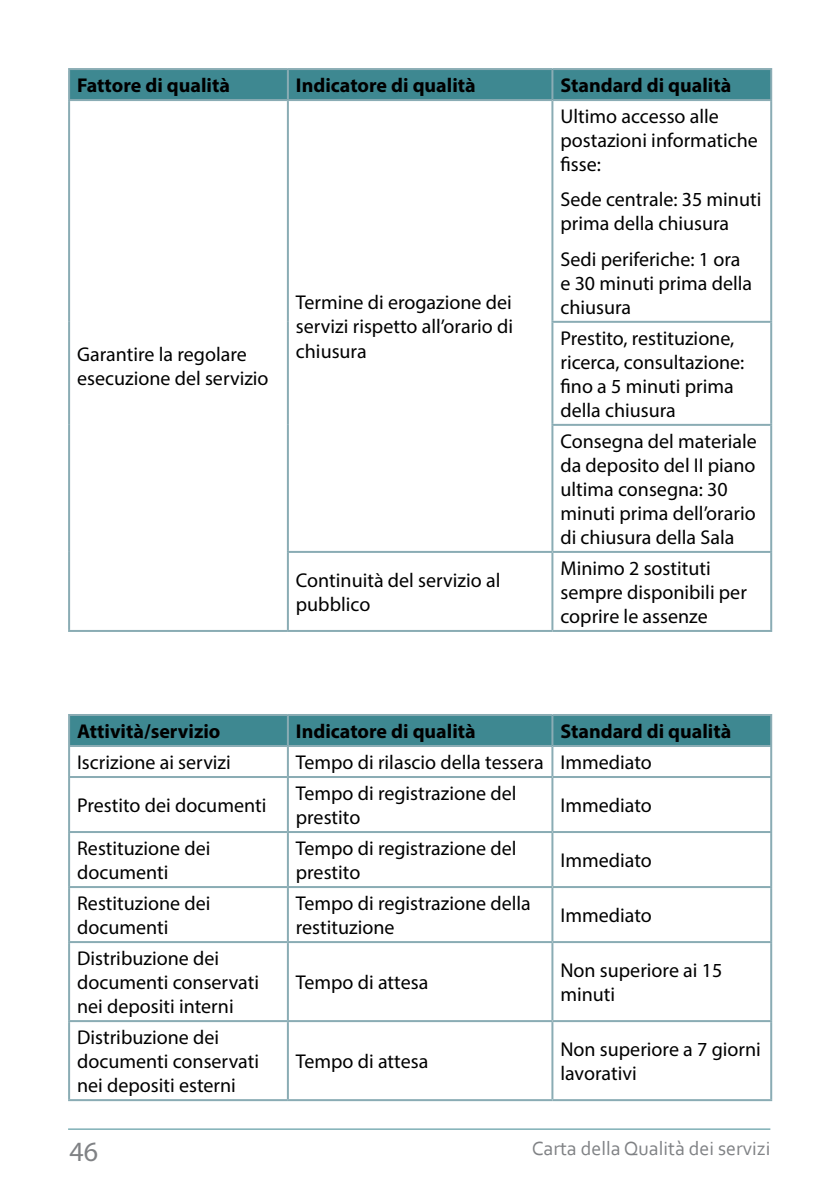
<style>
.page{position:relative;width:840px;height:1191px;background:#fff}
.page>*{position:absolute;margin:0;border:0;box-sizing:border-box;transform-origin:0 0}
.t1{font:28px "Myriad Pro";color:#808285}
.t2{font:20px/24px "Myriad Pro";color:#000}
.t3{font:700 20px "Myriad Pro";color:#000}
.t4{font:20px "Corbel";color:#808285}
</style>
<div class="page">
<hr style="left:68px;top:1128px;width:702px;height:1px;background:#3e8891">
<div style="left:70px;top:70px;width:699px;height:29px;background:#3e8891"></div>
<hr style="left:68px;top:68px;width:220px;height:2px;background:#8aacb4">
<hr style="left:68px;top:70px;width:2px;height:29px;background:#8aacb4">
<hr style="left:288px;top:68px;width:264px;height:2px;background:#8aacb4">
<hr style="left:287px;top:70px;width:2px;height:29px;background:#8aacb4">
<hr style="left:552px;top:68px;width:219px;height:2px;background:#8aacb4">
<hr style="left:551px;top:70px;width:2px;height:29px;background:#8aacb4">
<hr style="left:769px;top:70px;width:2px;height:29px;background:#8aacb4">
<hr style="left:68px;top:99px;width:220px;height:2px;background:#8aacb4">
<hr style="left:68px;top:101px;width:2px;height:221px;background:#8aacb4">
<hr style="left:288px;top:99px;width:264px;height:2px;background:#8aacb4">
<hr style="left:287px;top:101px;width:2px;height:221px;background:#8aacb4">
<hr style="left:552px;top:99px;width:219px;height:2px;background:#8aacb4">
<hr style="left:551px;top:101px;width:2px;height:220px;background:#8aacb4">
<hr style="left:769px;top:101px;width:2px;height:220px;background:#8aacb4">
<hr style="left:68px;top:322px;width:2px;height:103px;background:#8aacb4">
<hr style="left:287px;top:322px;width:2px;height:103px;background:#8aacb4">
<hr style="left:551px;top:321px;width:220px;height:2px;background:#8aacb4">
<hr style="left:551px;top:323px;width:2px;height:101px;background:#8aacb4">
<hr style="left:769px;top:323px;width:2px;height:101px;background:#8aacb4">
<hr style="left:68px;top:425px;width:2px;height:127px;background:#8aacb4">
<hr style="left:287px;top:425px;width:2px;height:126px;background:#8aacb4">
<hr style="left:551px;top:424px;width:220px;height:2px;background:#8aacb4">
<hr style="left:551px;top:426px;width:2px;height:125px;background:#8aacb4">
<hr style="left:769px;top:426px;width:2px;height:125px;background:#8aacb4">
<hr style="left:68px;top:552px;width:2px;height:78px;background:#8aacb4">
<hr style="left:287px;top:551px;width:265px;height:2px;background:#8aacb4">
<hr style="left:287px;top:553px;width:2px;height:77px;background:#8aacb4">
<hr style="left:552px;top:551px;width:219px;height:2px;background:#8aacb4">
<hr style="left:551px;top:553px;width:2px;height:77px;background:#8aacb4">
<hr style="left:769px;top:553px;width:2px;height:77px;background:#8aacb4">
<hr style="left:68px;top:630px;width:220px;height:2px;background:#8aacb4">
<hr style="left:288px;top:630px;width:264px;height:2px;background:#8aacb4">
<hr style="left:552px;top:630px;width:219px;height:2px;background:#8aacb4">
<div style="left:70px;top:716px;width:699px;height:29px;background:#3e8891"></div>
<hr style="left:68px;top:714px;width:220px;height:2px;background:#8aacb4">
<hr style="left:68px;top:716px;width:2px;height:29px;background:#8aacb4">
<hr style="left:288px;top:714px;width:264px;height:2px;background:#8aacb4">
<hr style="left:287px;top:716px;width:2px;height:29px;background:#8aacb4">
<hr style="left:552px;top:714px;width:219px;height:2px;background:#8aacb4">
<hr style="left:551px;top:716px;width:2px;height:29px;background:#8aacb4">
<hr style="left:769px;top:716px;width:2px;height:29px;background:#8aacb4">
<hr style="left:68px;top:745px;width:220px;height:2px;background:#8aacb4">
<hr style="left:68px;top:747px;width:2px;height:29px;background:#8aacb4">
<hr style="left:288px;top:745px;width:264px;height:2px;background:#8aacb4">
<hr style="left:287px;top:747px;width:2px;height:29px;background:#8aacb4">
<hr style="left:552px;top:745px;width:219px;height:2px;background:#8aacb4">
<hr style="left:551px;top:747px;width:2px;height:29px;background:#8aacb4">
<hr style="left:769px;top:747px;width:2px;height:29px;background:#8aacb4">
<hr style="left:68px;top:776px;width:220px;height:2px;background:#8aacb4">
<hr style="left:68px;top:778px;width:2px;height:53px;background:#8aacb4">
<hr style="left:288px;top:776px;width:264px;height:2px;background:#8aacb4">
<hr style="left:287px;top:778px;width:2px;height:53px;background:#8aacb4">
<hr style="left:552px;top:776px;width:219px;height:2px;background:#8aacb4">
<hr style="left:551px;top:778px;width:2px;height:53px;background:#8aacb4">
<hr style="left:769px;top:778px;width:2px;height:53px;background:#8aacb4">
<hr style="left:68px;top:831px;width:220px;height:2px;background:#8aacb4">
<hr style="left:68px;top:833px;width:2px;height:53px;background:#8aacb4">
<hr style="left:288px;top:831px;width:264px;height:2px;background:#8aacb4">
<hr style="left:287px;top:833px;width:2px;height:53px;background:#8aacb4">
<hr style="left:552px;top:831px;width:219px;height:2px;background:#8aacb4">
<hr style="left:551px;top:833px;width:2px;height:53px;background:#8aacb4">
<hr style="left:769px;top:833px;width:2px;height:53px;background:#8aacb4">
<hr style="left:68px;top:886px;width:220px;height:2px;background:#8aacb4">
<hr style="left:68px;top:888px;width:2px;height:53px;background:#8aacb4">
<hr style="left:288px;top:886px;width:264px;height:2px;background:#8aacb4">
<hr style="left:287px;top:888px;width:2px;height:53px;background:#8aacb4">
<hr style="left:552px;top:886px;width:219px;height:2px;background:#8aacb4">
<hr style="left:551px;top:888px;width:2px;height:53px;background:#8aacb4">
<hr style="left:769px;top:888px;width:2px;height:53px;background:#8aacb4">
<hr style="left:68px;top:941px;width:220px;height:2px;background:#8aacb4">
<hr style="left:68px;top:943px;width:2px;height:77px;background:#8aacb4">
<hr style="left:288px;top:941px;width:264px;height:2px;background:#8aacb4">
<hr style="left:287px;top:943px;width:2px;height:77px;background:#8aacb4">
<hr style="left:552px;top:941px;width:219px;height:2px;background:#8aacb4">
<hr style="left:551px;top:943px;width:2px;height:77px;background:#8aacb4">
<hr style="left:769px;top:943px;width:2px;height:77px;background:#8aacb4">
<hr style="left:68px;top:1020px;width:220px;height:2px;background:#8aacb4">
<hr style="left:68px;top:1022px;width:2px;height:77px;background:#8aacb4">
<hr style="left:288px;top:1020px;width:264px;height:2px;background:#8aacb4">
<hr style="left:287px;top:1022px;width:2px;height:77px;background:#8aacb4">
<hr style="left:552px;top:1020px;width:219px;height:2px;background:#8aacb4">
<hr style="left:551px;top:1022px;width:2px;height:77px;background:#8aacb4">
<hr style="left:769px;top:1022px;width:2px;height:77px;background:#8aacb4">
<hr style="left:68px;top:1099px;width:220px;height:2px;background:#8aacb4">
<hr style="left:288px;top:1099px;width:264px;height:2px;background:#8aacb4">
<hr style="left:552px;top:1099px;width:219px;height:2px;background:#8aacb4">
<p class="t3" style="left:77px;top:72px;width:154px">Fattore di qualità</p>
<p class="t3" style="left:296px;top:72px;width:181px">Indicatore di qualità</p>
<p class="t3" style="left:560px;top:72px;width:172px">Standard di qualità</p>
<p class="t2" style="left:77px;top:342px;width:193px">Garantire la regolare esecuzione del servizio</p>
<p class="t2" style="left:296px;top:290px;width:219px;text-align:justify">Termine di erogazione dei servizi rispetto all’orario di chiusura</p>
<p class="t2" style="left:560px;top:104px;width:199px">Ultimo accesso alle postazioni informatiche fisse:</p>
<p class="t2" style="left:560px;top:187px;width:202px">Sede centrale: 35 minuti prima della chiusura</p>
<p class="t2" style="left:560px;top:247px;width:193px">Sedi periferiche: 1 ora e 30 minuti prima della chiusura</p>
<p class="t2" style="left:560px;top:326px;width:185px">Prestito, restituzione, ricerca, consultazione: fino a 5 minuti prima della chiusura</p>
<p class="t2" style="left:560px;top:429px;width:198px">Consegna del materiale da deposito del II piano ultima consegna: 30 minuti prima dell’orario di chiusura della Sala</p>
<p class="t2" style="left:296px;top:568px;width:206px">Continuità del servizio al pubblico</p>
<p class="t2" style="left:560px;top:556px;width:188px">Minimo 2 sostituti sempre disponibili per coprire le assenze</p>
<p class="t3" style="left:77px;top:718px;width:145px">Attività/servizio</p>
<p class="t3" style="left:296px;top:718px;width:181px">Indicatore di qualità</p>
<p class="t3" style="left:560px;top:718px;width:172px">Standard di qualità</p>
<p class="t2" style="left:77px;top:750px;width:155px">Iscrizione ai servizi</p>
<p class="t2" style="left:296px;top:750px;width:357px">Tempo di rilascio della tessera Immediato</p>
<p class="t2" style="left:77px;top:793px;width:191px">Prestito dei documenti</p>
<p class="t2" style="left:296px;top:781px;width:222px">Tempo di registrazione del prestito</p>
<p class="t2" style="left:560px;top:793px;width:93px">Immediato</p>
<p class="t2" style="left:77px;top:836px;width:135px">Restituzione dei documenti</p>
<p class="t2" style="left:296px;top:836px;width:222px">Tempo di registrazione del prestito</p>
<p class="t2" style="left:77px;top:891px;width:135px">Restituzione dei documenti</p>
<p class="t2" style="left:296px;top:891px;width:236px">Tempo di registrazione della restituzione</p>
<p class="t2" style="left:560px;top:848px;width:93px">Immediato</p>
<p class="t2" style="left:560px;top:903px;width:93px">Immediato</p>
<p class="t2" style="left:77px;top:946px;width:183px">Distribuzione dei documenti conservati nei depositi interni</p>
<p class="t2" style="left:77px;top:1025px;width:183px">Distribuzione dei documenti conservati nei depositi esterni</p>
<p class="t2" style="left:296px;top:970px;width:134px">Tempo di attesa</p>
<p class="t2" style="left:560px;top:958px;width:163px">Non superiore ai 15 minuti</p>
<p class="t2" style="left:296px;top:1049px;width:134px">Tempo di attesa</p>
<p class="t2" style="left:560px;top:1037px;width:202px">Non superiore a 7 giorni lavorativi</p>
<h1 class="t1" style="left:70px;top:1134px;width:30px">46</h1>
<p class="t4" style="left:531px;top:1135px;width:240px">Carta della Qualità dei servizi</p>
</div>
